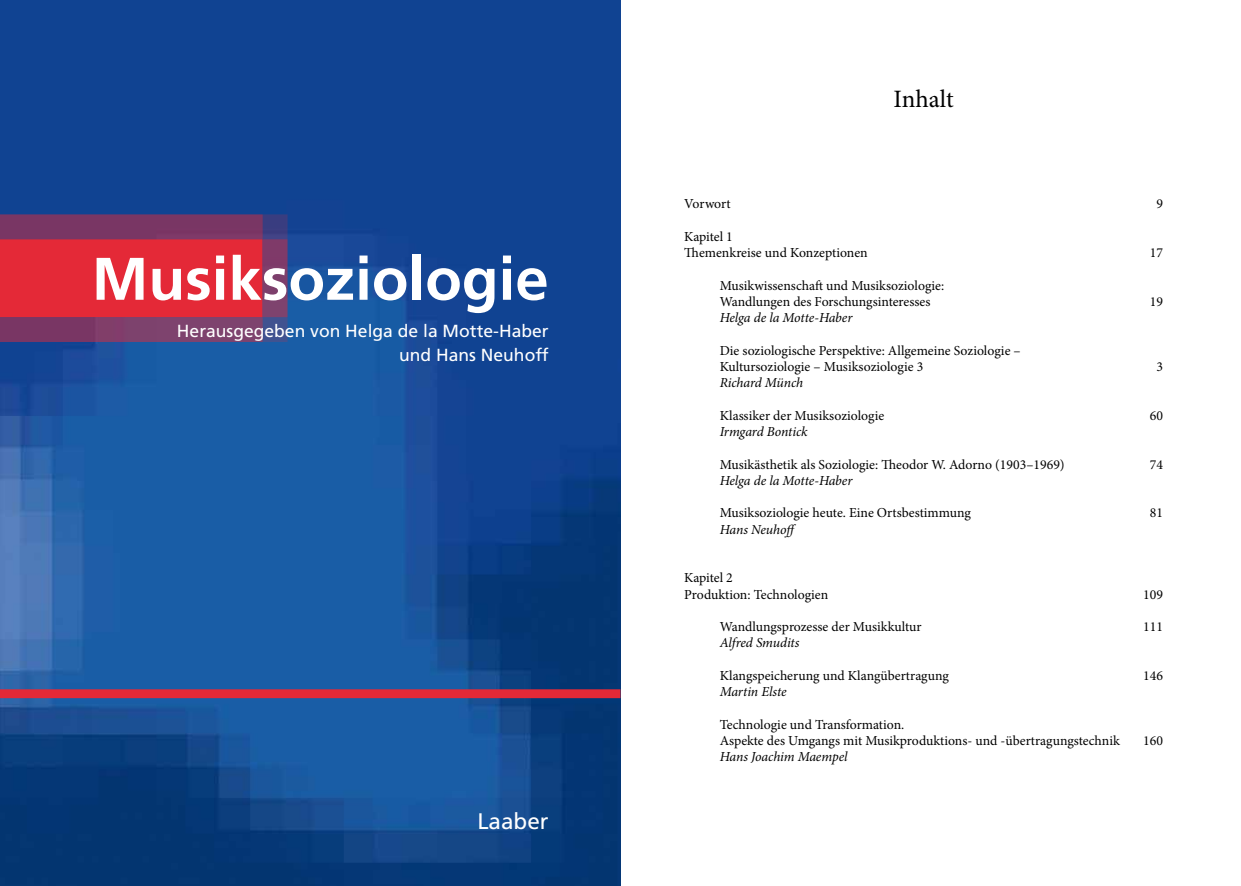
<style>
.page{position:relative;width:1241px;height:886px;background:#fff}
.page>*{position:absolute;margin:0;border:0;box-sizing:border-box;transform-origin:0 0}
.t1{font:700 60px "Frutiger";color:#fff}
.t2{font:25px "Minion Pro";color:#000}
.t3{font:22.5px "Frutiger";color:#fff}
.t4{font:17.5px/23.8px "Frutiger";color:#fff;text-align:right}
.t5{font:13.75px/16.2px "Minion Pro";color:#000}
.t6{font:italic 13.75px "Minion Pro";letter-spacing:-.01em;color:#000}
</style>
<div class="page">
<img style="left:0;top:0;width:620px;height:886px">
<div style="left:0;top:689px;width:620px;height:9px;background:#e42937"></div>
<div style="left:0;top:239px;width:262px;height:78px;background:#e42937"></div>
<div style="left:0;top:214px;width:263px;height:25px;background:#793664"></div>
<div style="left:0;top:317px;width:263px;height:25px;background:#7e426d"></div>
<div style="left:263px;top:239px;width:24px;height:78px;background:#7e3f6c"></div>
<div style="left:263px;top:317px;width:24px;height:25px;background:#405290"></div>
<div style="left:263px;top:214px;width:24px;height:25px;background:#393d80"></div>
<h1 class="t1" style="left:92px;top:244px;width:458px">Musiksoziologie</h1>
<p class="t4" style="left:177px;top:319px;width:373px">Herausgegeben von Helga de la Motte-Haber und Hans Neuhoff</p>
<h3 class="t3" style="left:477px;top:808px;width:73px">Laaber</h3>
<h2 class="t2" style="left:893px;top:82px;width:61px">Inhalt</h2>
<p class="t5" style="left:684px;top:196px;width:48px">Vorwort</p>
<p class="t5" style="left:1156px;top:196px;width:8px">9</p>
<p class="t5" style="left:684px;top:228px;width:185px">Kapitel 1<br>Themenkreise und Konzeptionen</p>
<p class="t5" style="left:1149px;top:245px;width:15px">17</p>
<p class="t5" style="left:719px;top:277px;width:226px">Musikwissenschaft und Musiksoziologie:<br>Wandlungen des Forschungsinteresses</p>
<p class="t6" style="left:719px;top:308px;width:134px">Helga de la Motte-Haber</p>
<p class="t5" style="left:719px;top:342px;width:302px">Die soziologische Perspektive: Allgemeine Soziologie –<br>Kultursoziologie – Musiksoziologie 3</p>
<p class="t5" style="left:1149px;top:293px;width:15px">19</p>
<p class="t5" style="left:1156px;top:358px;width:8px">3</p>
<p class="t6" style="left:719px;top:373px;width:85px">Richard Münch</p>
<p class="t5" style="left:719px;top:407px;width:166px">Klassiker der Musiksoziologie</p>
<p class="t5" style="left:1149px;top:407px;width:15px">60</p>
<p class="t6" style="left:719px;top:422px;width:89px">Irmgard Bontick</p>
<p class="t5" style="left:719px;top:456px;width:346px">Musikästhetik als Soziologie: Theodor W. Adorno (1903–1969)</p>
<p class="t5" style="left:1149px;top:456px;width:15px">74</p>
<p class="t6" style="left:719px;top:471px;width:134px">Helga de la Motte-Haber</p>
<p class="t5" style="left:719px;top:505px;width:253px">Musiksoziologie heute. Eine Ortsbestimmung</p>
<p class="t5" style="left:1149px;top:505px;width:15px">81</p>
<p class="t6" style="left:719px;top:520px;width:80px">Hans Neuhoff</p>
<p class="t5" style="left:684px;top:570px;width:145px">Kapitel 2<br>Produktion: Technologien</p>
<p class="t5" style="left:1142px;top:586px;width:21px">109</p>
<p class="t5" style="left:719px;top:619px;width:203px">Wandlungsprozesse der Musikkultur</p>
<p class="t5" style="left:1142px;top:619px;width:21px">111</p>
<p class="t6" style="left:719px;top:633px;width:81px">Alfred Smudits</p>
<p class="t5" style="left:719px;top:667px;width:230px">Klangspeicherung und Klangübertragung</p>
<p class="t5" style="left:1142px;top:667px;width:21px">146</p>
<p class="t6" style="left:719px;top:682px;width:68px">Martin Elste</p>
<p class="t5" style="left:719px;top:716px;width:402px">Technologie und Transformation.<br>Aspekte des Umgangs mit Musikproduktions- und -übertragungstechnik</p>
<p class="t5" style="left:1142px;top:732px;width:21px">160</p>
<p class="t6" style="left:719px;top:747px;width:129px">Hans Joachim Maempel</p>
</div>
